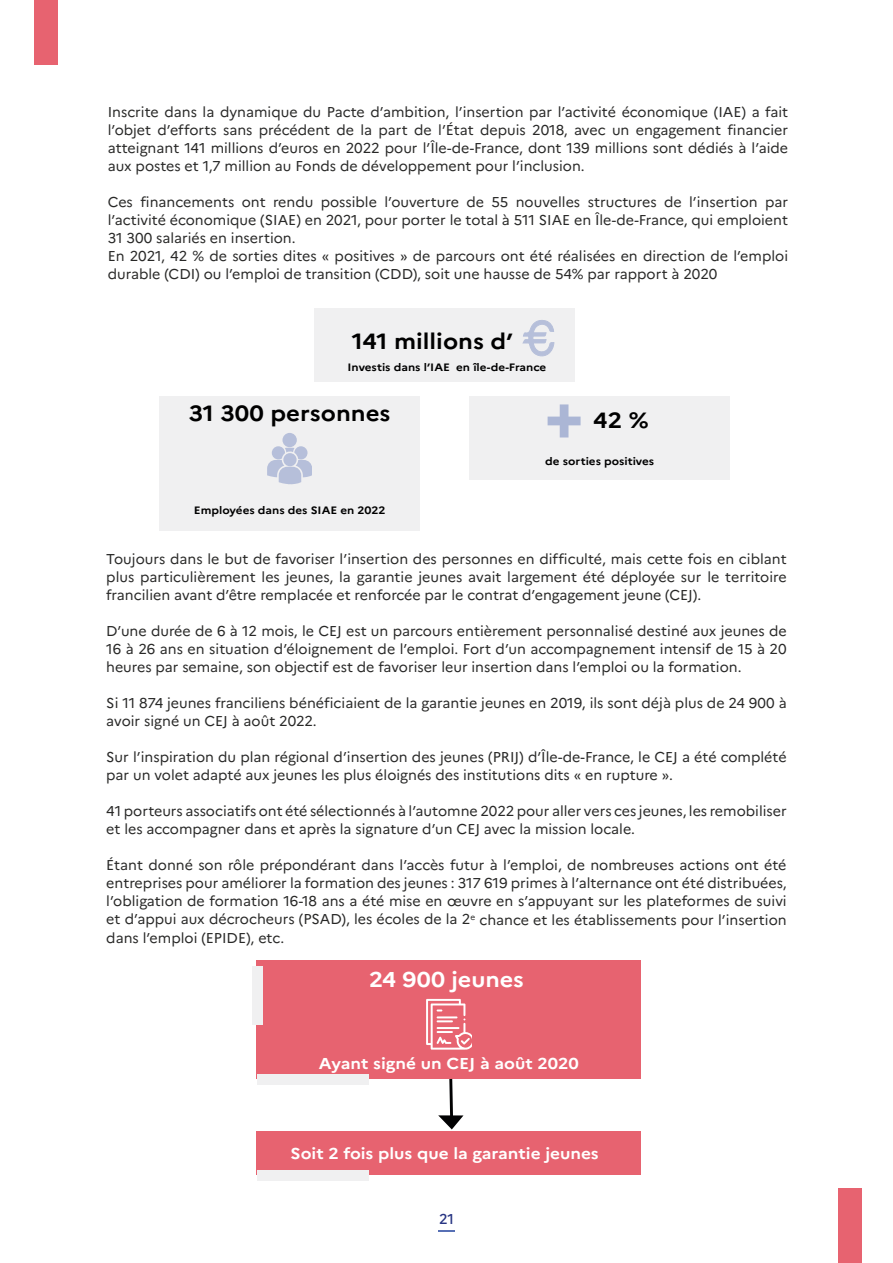
<style>
.page{position:relative;width:893px;height:1263px;background:#fff}
.page>*{position:absolute;margin:0;border:0;box-sizing:border-box;transform-origin:0 0}
.t1{font:700 22.05px "Marianne";color:#000;scale:1.09 1}
.t2{font:700 21.45px "Marianne";color:#fff;scale:1.09 1}
.t3{font:700 15.75px "Marianne";color:#fff;scale:1.09 1}
.t4{font:14.25px/18px "Marianne";color:#282827;text-align:justify}
.t5{font:500 14.25px "Marianne";color:#283583}
.t6{font:700 10.65px "Marianne";color:#000;scale:1.09 1}
</style>
<div class="page">
<svg style="left:438px;top:1231px;width:17px;height:1px"></svg>
<div style="left:314px;top:308px;width:261px;height:74px;background:#f0f0f1"></div>
<svg style="left:523px;top:320px;width:31px;height:37px"></svg>
<div style="left:159px;top:397px;width:261px;height:134px;background:#f0f0f1"></div>
<div style="left:469px;top:397px;width:261px;height:83px;background:#f0f0f1"></div>
<div style="left:282px;top:433px;width:15px;height:14px;background:#b6bfda;border-radius:50%"></div>
<svg style="left:268px;top:446px;width:43px;height:39px"></svg>
<svg style="left:548px;top:404px;width:33px;height:33px"></svg>
<div style="left:257px;top:961px;width:384px;height:118px;background:#e76370"></div>
<div style="left:257px;top:1131px;width:384px;height:44px;background:#e76370"></div>
<div style="left:252px;top:966px;width:10px;height:58px;background:#f0f0f1"></div>
<div style="left:257px;top:1075px;width:112px;height:10px;background:#f0f0f1"></div>
<div style="left:257px;top:1170px;width:112px;height:10px;background:#f0f0f1"></div>
<svg style="left:426px;top:999px;width:45px;height:50px"></svg>
<div style="left:34px;top:0;width:24px;height:65px;background:#e76370"></div>
<div style="left:838px;top:1188px;width:23px;height:75px;background:#e76370"></div>
<svg style="left:438px;top:1078px;width:26px;height:51px"></svg>
<p class="t4" style="left:108px;top:103px;width:682px">Inscrite dans la dynamique du Pacte d’ambition, l’insertion par l’activité économique (IAE) a fait l’objet d’efforts sans précédent de la part de l’État depuis 2018, avec un engagement financier atteignant 141 millions d’euros en 2022 pour l’Île-de-France, dont 139 millions sont dédiés à l’aide aux postes et 1,7 million au Fonds de développement pour l’inclusion.</p>
<p class="t4" style="left:108px;top:193px;width:682px;text-align:left">Ces financements ont rendu possible l’ouverture de 55 nouvelles structures de l’insertion par l’activité économique (SIAE) en 2021, pour porter le total à 511 SIAE en Île-de-France, qui emploient 31 300 salariés en insertion.<br>En 2021, 42 % de sorties dites « positives » de parcours ont été réalisées en direction de l’emploi durable (CDI) ou l’emploi de transition (CDD), soit une hausse de 54% par rapport à 2020</p>
<h1 class="t1" style="left:352px;top:327px;width:149px">141 millions d’</h1>
<p class="t6" style="left:347px;top:360px;width:184px">Investis dans l’IAE en île-de-France</p>
<h1 class="t1" style="left:189px;top:400px;width:186px">31 300 personnes</h1>
<h1 class="t1" style="left:593px;top:407px;width:52px">42 %</h1>
<p class="t6" style="left:194px;top:503px;width:177px">Employées dans des SIAE en 2022</p>
<p class="t6" style="left:545px;top:455px;width:101px">de sorties positives</p>
<p class="t4" style="left:106px;top:550px;width:682px">Toujours dans le but de favoriser l’insertion des personnes en difficulté, mais cette fois en ciblant plus particulièrement les jeunes, la garantie jeunes avait largement été déployée sur le territoire francilien avant d’être remplacée et renforcée par le contrat d’engagement jeune (CEJ).</p>
<p class="t4" style="left:106px;top:622px;width:682px">D’une durée de 6 à 12 mois, le CEJ est un parcours entièrement personnalisé destiné aux jeunes de 16 à 26 ans en situation d’éloignement de l’emploi. Fort d’un accompagnement intensif de 15 à 20 heures par semaine, son objectif est de favoriser leur insertion dans l’emploi ou la formation.</p>
<p class="t4" style="left:106px;top:694px;width:682px">Si 11 874 jeunes franciliens bénéficiaient de la garantie jeunes en 2019, ils sont déjà plus de 24 900 à avoir signé un CEJ à août 2022.</p>
<p class="t4" style="left:106px;top:748px;width:682px">Sur l’inspiration du plan régional d’insertion des jeunes (PRIJ) d’Île-de-France, le CEJ a été complété par un volet adapté aux jeunes les plus éloignés des institutions dits « en rupture ».</p>
<p class="t4" style="left:106px;top:802px;width:682px">41 porteurs associatifs ont été sélectionnés à l’automne 2022 pour aller vers ces jeunes, les remobiliser et les accompagner dans et après la signature d’un CEJ avec la mission locale.</p>
<p class="t4" style="left:106px;top:856px;width:682px">Étant donné son rôle prépondérant dans l’accès futur à l’emploi, de nombreuses actions ont été entreprises pour améliorer la formation des jeunes : 317 619 primes à l’alternance ont été distribuées, l’obligation de formation 16-18 ans a été mise en œuvre en s’appuyant sur les plateformes de suivi et d’appui aux décrocheurs (PSAD), les écoles de la 2<sup>e</sup> chance et les établissements pour l’insertion dans l’emploi (EPIDE), etc.</p>
<h2 class="t2" style="left:369px;top:966px;width:143px">24 900 jeunes</h2>
<p class="t3" style="left:319px;top:1054px;width:240px">Ayant signé un CEJ à août 2020</p>
<p class="t3" style="left:291px;top:1144px;width:284px">Soit 2 fois plus que la garantie jeunes</p>
<p class="t5" style="left:439px;top:1210px;width:16px">21</p>
</div>
